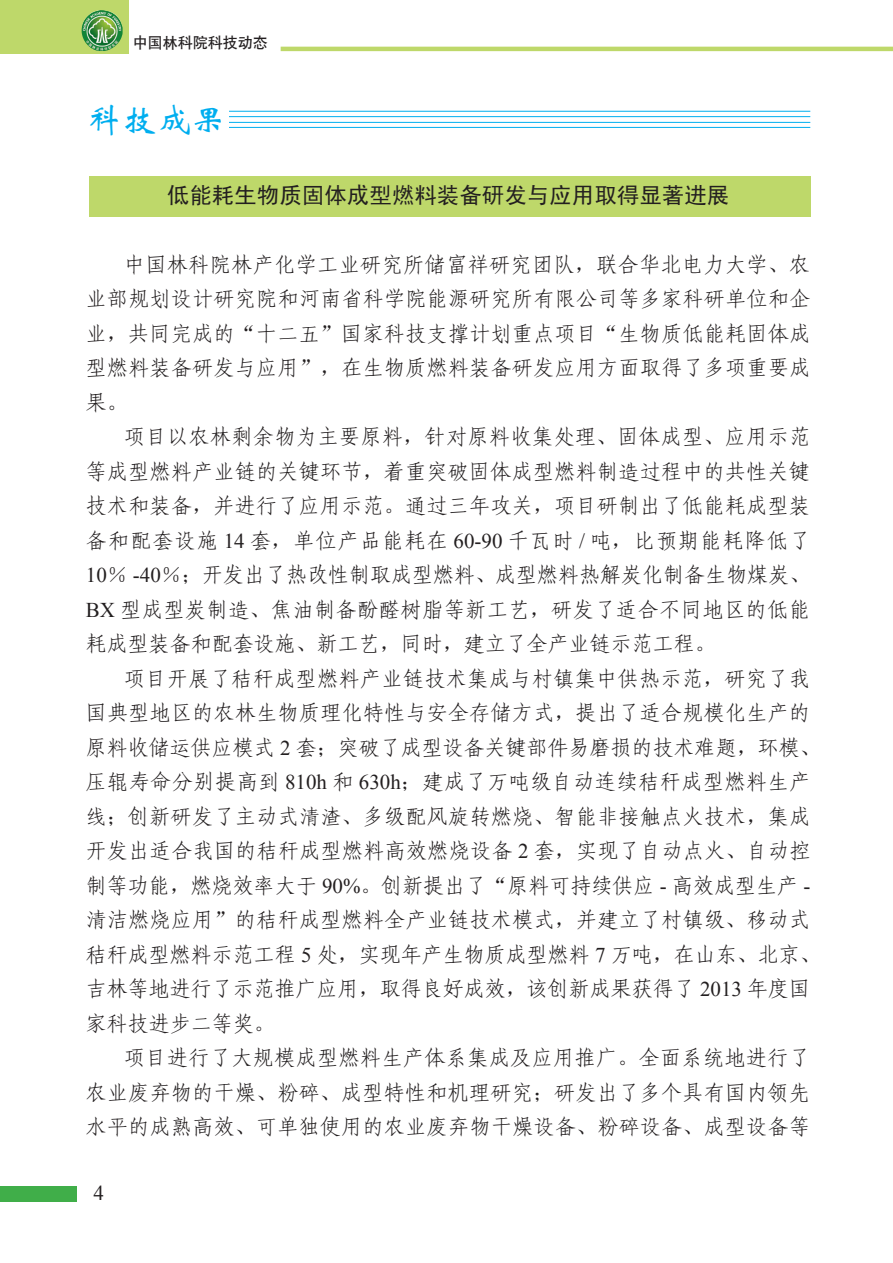
<style>
.page{position:relative;width:893px;height:1263px;background:#fff}
.page>*{position:absolute;margin:0;border:0;box-sizing:border-box;transform-origin:0 0}
.栏目{font:34.5px "ST Xinwei";color:#00aeef}
.标题{font:22.5px "Sim Hei";color:#231f20}
.正文{font:21px/34.5px "Fang Song GB2312";letter-spacing:.015em;color:#231f20;text-align:justify}
.t1{font:21px "Times New Roman";color:#231f20}
.t2{font:15px "H Yb 1 gj";color:#231f20}
.s1{font-family:"Sim Sun"}
.s2{font-family:"Times New Roman"}
</style>
<div class="page">
<div style="left:0;top:0;width:128px;height:54px;background:#bed86a"></div>
<img style="left:82px;top:10px;width:41px;height:41px">
<hr style="left:281px;top:47px;width:612px;height:4px;background:#bed86a">
<div style="left:0;top:1186px;width:77px;height:16px;background:#40ae49"></div>
<div style="left:89px;top:176px;width:721px;height:41px;background:#bed86a"></div>
<hr style="left:229px;top:127px;width:581px;height:1px;background:#00aeef">
<hr style="left:229px;top:122px;width:581px;height:1px;background:#00aeef">
<hr style="left:229px;top:116px;width:581px;height:1px;background:#00aeef">
<hr style="left:229px;top:111px;width:581px;height:1px;background:#00aeef">
<p class="t2" style="left:133px;top:35px;width:136px">中国林科院科技动态</p>
<p class="栏目" style="left:87px;top:102px;width:139px">科技成果</p>
<p class="标题" style="left:167px;top:184px;width:564px">低能耗生物质固体成型燃料装备研发与应用取得显著进展</p>
<p class="正文" style="left:86px;top:247px;width:726px;text-indent:38px">中国林科院林产化学工业研究所储富祥研究团队<span class="s1">，</span>联合华北电力大学<span class="s1">、</span>农业部规划设计研究院和河南省科学院能源研究所有限公司等多家科研单位和企业<span class="s1">，</span>共同完成的<span class="s1">“</span>十二五<span class="s1">”</span>国家科技支撑计划重点项目<span class="s1">“</span>生物质低能耗固体成型燃料装备研发与应用<span class="s1">”，</span>在生物质燃料装备研发应用方面取得了多项重要成果<span class="s1">。</span></p>
<p class="正文" style="left:86px;top:420px;width:726px;text-indent:38px">项目以农林剩余物为主要原料<span class="s1">，</span>针对原料收集处理<span class="s1">、</span>固体成型<span class="s1">、</span>应用示范等成型燃料产业链的关键环节<span class="s1">，</span>着重突破固体成型燃料制造过程中的共性关键技术和装备<span class="s1">，</span>并进行了应用示范<span class="s1">。</span>通过三年攻关<span class="s1">，</span>项目研制出了低能耗成型装备和配套设施 <span class="s2">14</span> 套<span class="s1">，</span>单位产品能耗在 <span class="s2">60-90</span> 千瓦时 <span class="s2">/</span> 吨<span class="s1">，</span>比预期能耗降低了<span class="s2">10</span><span class="s1">％</span> <span class="s2">-40</span><span class="s1">％；</span>开发出了热改性制取成型燃料<span class="s1">、</span>成型燃料热解炭化制备生物煤炭<span class="s1">、</span><span class="s2">BX</span> 型成型炭制造<span class="s1">、</span>焦油制备酚醛树脂等新工艺<span class="s1">，</span>研发了适合不同地区的低能耗成型装备和配套设施<span class="s1">、</span>新工艺<span class="s1">，</span>同时<span class="s1">，</span>建立了全产业链示范工程<span class="s1">。</span></p>
<p class="正文" style="left:86px;top:661px;width:736px;text-align:left;text-indent:38px">项目开展了秸秆成型燃料产业链技术集成与村镇集中供热示范<span class="s1">，</span>研究了我国典型地区的农林生物质理化特性与安全存储方式<span class="s1">，</span>提出了适合规模化生产的原料收储运供应模式 <span class="s2">2</span> 套<span class="s1">；</span>突破了成型设备关键部件易磨损的技术难题<span class="s1">，</span>环模<span class="s1">、</span>压辊寿命分别提高到 <span class="s2">810h</span> 和 <span class="s2">630h</span><span class="s1">；</span>建成了万吨级自动连续秸秆成型燃料生产线<span class="s1">；</span>创新研发了主动式清渣<span class="s1">、</span>多级配风旋转燃烧<span class="s1">、</span>智能非接触点火技术<span class="s1">，</span>集成开发出适合我国的秸秆成型燃料高效燃烧设备 <span class="s2">2</span> 套<span class="s1">，</span>实现了自动点火<span class="s1">、</span>自动控制等功能<span class="s1">，</span>燃烧效率大于 <span class="s2">90%</span><span class="s1">。</span>创新提出了<span class="s1">“</span>原料可持续供应 <span class="s2">-</span> 高效成型生产 <span class="s2">-</span>清洁燃烧应用<span class="s1">”</span>的秸秆成型燃料全产业链技术模式<span class="s1">，</span>并建立了村镇级<span class="s1">、</span>移动式秸秆成型燃料示范工程 <span class="s2">5</span> 处<span class="s1">，</span>实现年产生物质成型燃料 <span class="s2">7</span> 万吨<span class="s1">，</span>在山东<span class="s1">、</span>北京<span class="s1">、</span>吉林等地进行了示范推广应用<span class="s1">，</span>取得良好成效<span class="s1">，</span>该创新成果获得了 <span class="s2">2013</span> 年度国家科技进步二等奖<span class="s1">。</span></p>
<p class="正文" style="left:86px;top:1041px;width:726px;text-indent:38px">项目进行了大规模成型燃料生产体系集成及应用推广<span class="s1">。</span>全面系统地进行了农业废弃物的干燥<span class="s1">、</span>粉碎<span class="s1">、</span>成型特性和机理研究<span class="s1">；</span>研发出了多个具有国内领先水平的成熟高效<span class="s1">、</span>可单独使用的农业废弃物干燥设备<span class="s1">、</span>粉碎设备<span class="s1">、</span>成型设备等</p>
<p class="t1" style="left:94px;top:1178px;width:12px">4</p>
</div>
